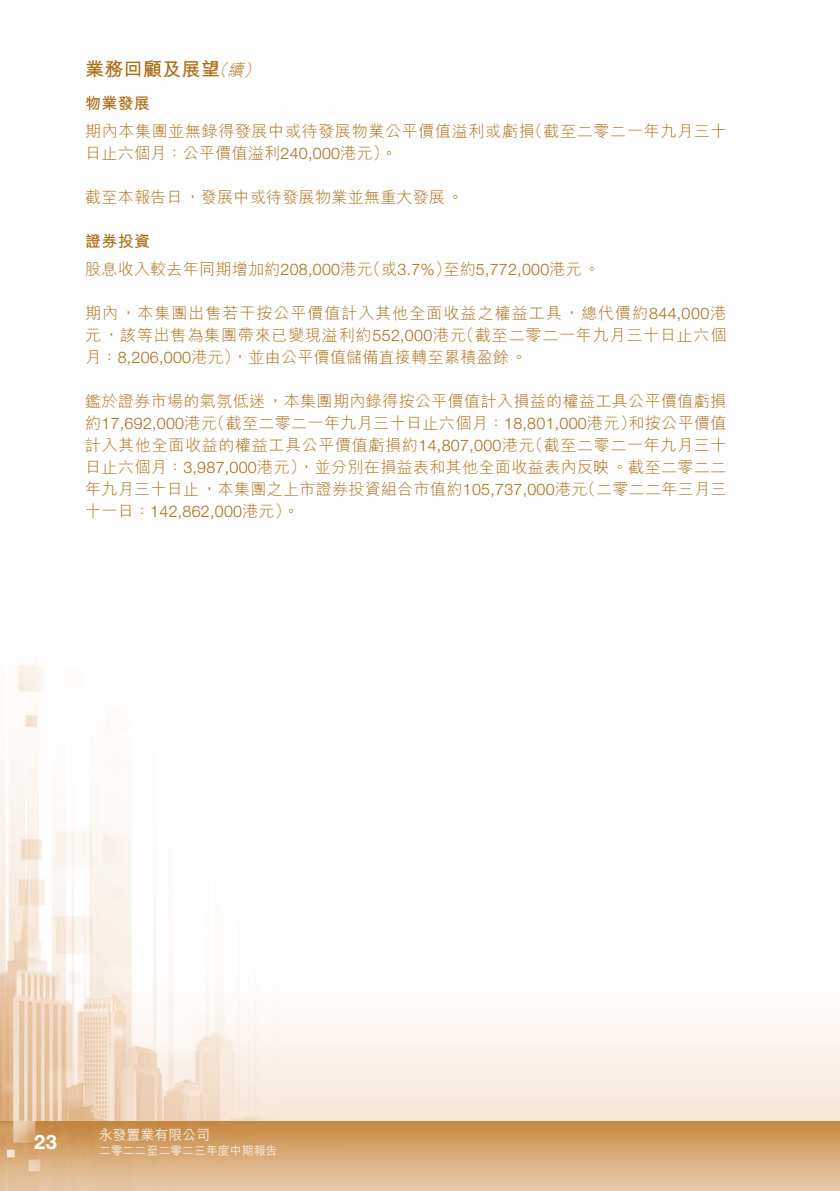
<style>
.page{position:relative;width:840px;height:1191px;background:#fff}
.page>*{position:absolute;margin:0;border:0;box-sizing:border-box;transform-origin:0 0}
.t1{font:700 20px "Helvetica Neue LT Std";color:#fff}
.t2{font:700 19px "M Hei HK";letter-spacing:.015em;color:#ab6c14}
.t3{font:300 16px/22px "M Hei HK";letter-spacing:.025em;color:#ab6c14}
.t4{font:300 16px/22px "M Hei HK";letter-spacing:.06em;color:#ab6c14;text-align:right}
.t5{font:300 16px "Helvetica Neue LT Std";letter-spacing:.015em;color:#ab6c14}
.t6{font:700 16px "M Hei HK";letter-spacing:.015em;color:#ab6c14}
.t7{font:italic 300 16px "M Hei HK";color:#ab6c14}
.t8{font:500 14px "M Hei HK";letter-spacing:-.015em;color:#f8ede4}
.t9{font:500 12px "M Hei HK";letter-spacing:-.015em;color:#f8ede4}
.s1{font-family:"Helvetica Neue LT Std"}
.s2{font-family:"M Hei HK"}
</style>
<div class="page">
<img style="left:0;top:665px;width:839px;height:526px">
<p class="t2" style="left:85px;top:55px;width:136px">業務回顧及展望</p>
<p class="t6" style="left:85px;top:92px;width:66px">物業發展</p>
<p class="t7" style="left:227px;top:59px;width:22px">續</p>
<p class="t7" style="left:211px;top:59px;width:22px">（</p>
<p class="t7" style="left:243px;top:59px;width:22px">(</p>
<p class="t3" style="left:526px;top:119px;width:201px">（截至二零二一年九月三十</p>
<p class="t3" style="left:85px;top:119px;width:451px">期內本集團並無錄得發展中或待發展物業公平價值溢利或虧損日止六個月：公平價值溢利<span class="s1">240,000</span>港元。(</p>
<p class="t3" style="left:85px;top:185px;width:379px">截至本報告日，發展中或待發展物業並無重大發展。</p>
<p class="t6" style="left:85px;top:229px;width:66px">證券投資</p>
<p class="t5" style="left:443px;top:259px;width:158px"><span class="s2">至約</span>5,772,000<span class="s2">港元。</span></p>
<p class="t5" style="left:365px;top:259px;width:88px"><span class="s2">（或</span>3.7%<span class="s2">）</span></p>
<p class="t3" style="left:85px;top:257px;width:289px">股息收入較去年同期增加約<span class="s1">208,000</span>港元</p>
<p class="t4" style="left:85px;top:301px;width:642px">期內，本集團出售若干按公平價值計入其他全面收益之權益工具，總代價約<span class="s1">844,000</span>港（截至二零二一年九月三十日止六個</p>
<p class="t3" style="left:85px;top:323px;width:443px">元，該等出售為集團帶來已變現溢利約<span class="s1">552,000</span>港元<br>月：<span class="s1">8,206,000</span>港元，）並由公平價值儲備直接轉至累積盈餘。</p>
<p class="t3" style="left:85px;top:389px;width:642px;text-align:right">鑑於證券市場的氣氛低迷，本集團期內錄得按公平價值計入損益的權益工具公平價值虧損和按公平價值</p>
<p class="t3" style="left:209px;top:411px;width:428px">（截至二零二一年九月三十日止六個月：<span class="s1">18,801,000</span>港元）</p>
<p class="t5" style="left:85px;top:413px;width:133px"><span class="s2">約</span>17,692,000<span class="s2">港元</span></p>
<p class="t3" style="left:527px;top:433px;width:201px">（截至二零二一年九月三十</p>
<p class="t3" style="left:85px;top:433px;width:451px">計入其他全面收益的權益工具公平價值虧損約<span class="s1">14,807,000</span>港元</p>
<p class="t3" style="left:85px;top:455px;width:642px">日止六個月：<span class="s1">3,987,000</span>港元，）並分別在損益表和其他全面收益表內反映。截至二零二二</p>
<p class="t3" style="left:579px;top:477px;width:148px">（二零二二年三月三</p>
<p class="t3" style="left:85px;top:477px;width:503px">年九月三十日止，本集團之上市證券投資組合市值約<span class="s1">105,737,000</span>港元</p>
<p class="t5" style="left:85px;top:501px;width:215px"><span class="s2">十一日：</span>142,862,000<span class="s2">港元。(</span></p>
<p class="t1" style="left:34px;top:1129px;width:24px">23</p>
<p class="t8" style="left:99px;top:1125px;width:113px">永發置業有限公司</p>
<p class="t9" style="left:99px;top:1141px;width:180px">二零二二至二零二三年度中期報告</p>
</div>
